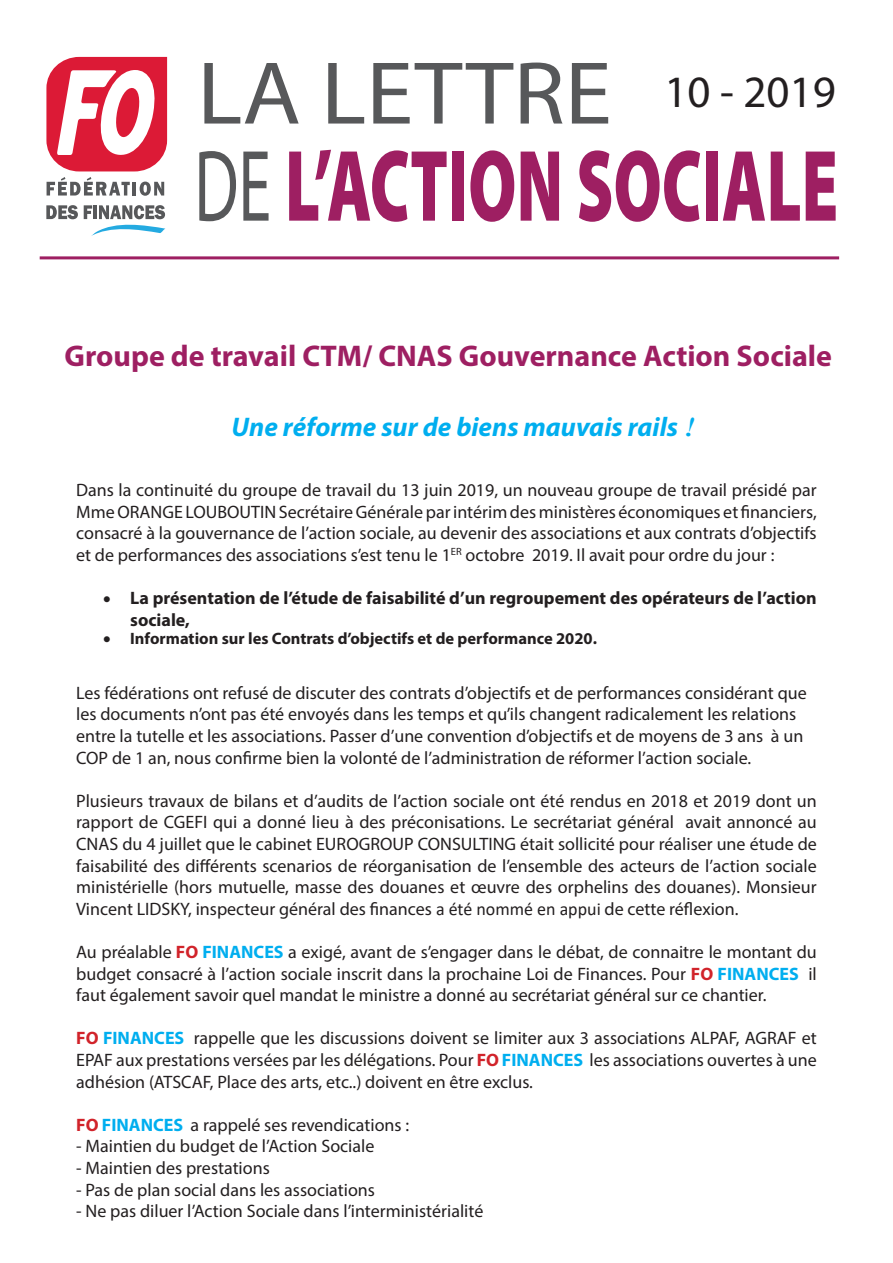
<style>
.page{position:relative;width:893px;height:1263px;background:#fff}
.page>*{position:absolute;margin:0;border:0;box-sizing:border-box;transform-origin:0 0}
.t1{font:45px "Myriad Pro";color:#231f20}
.t2{font:700 30px "Myriad Pro";color:#9e1f62}
.t3{font:italic 700 27px "Myriad Pro";color:#00aeef}
.t4{font:18px/21.6px "Myriad Pro";color:#231f20;text-align:justify}
.t5{font:700 18px/21.6px "Myriad Pro";color:#231f20}
.t6{font:700 16.5px "Myriad Pro";color:#231f20}
.s1{font-family:"Times New Roman"}
.s2{font-family:"Calibri"}
.s3{font-weight:700;color:#d1232a}
.s4{font-weight:700;color:#00aeef}
</style>
<div class="page">
<svg style="left:204px;top:63px;width:95px;height:61px"></svg>
<svg style="left:328px;top:63px;width:36px;height:61px"></svg>
<svg style="left:373px;top:63px;width:140px;height:61px"></svg>
<svg style="left:521px;top:63px;width:41px;height:61px"></svg>
<svg style="left:572px;top:63px;width:36px;height:61px"></svg>
<svg style="left:199px;top:151px;width:37px;height:70px"></svg>
<svg style="left:243px;top:152px;width:26px;height:69px"></svg>
<svg style="left:289px;top:150px;width:158px;height:72px"></svg>
<div style="left:452px;top:152px;width:12px;height:69px;background:#9e1f62"></div>
<svg style="left:470px;top:150px;width:44px;height:72px"></svg>
<svg style="left:521px;top:152px;width:38px;height:69px"></svg>
<svg style="left:579px;top:150px;width:121px;height:72px"></svg>
<div style="left:706px;top:152px;width:12px;height:69px;background:#9e1f62"></div>
<svg style="left:723px;top:152px;width:42px;height:69px"></svg>
<svg style="left:771px;top:152px;width:29px;height:69px"></svg>
<svg style="left:806px;top:152px;width:30px;height:69px"></svg>
<hr style="left:40px;top:256px;width:799px;height:3px;background:#9e1f62">
<svg style="left:46px;top:57px;width:121px;height:114px"></svg>
<svg style="left:47px;top:177px;width:83px;height:19px"></svg>
<hr style="left:133px;top:182px;width:3px;height:14px;background:#57585a">
<svg style="left:140px;top:182px;width:24px;height:14px"></svg>
<svg style="left:46px;top:205px;width:32px;height:14px"></svg>
<svg style="left:84px;top:205px;width:82px;height:31px"></svg>
<p class="t1" style="left:664px;top:64px;width:173px">10 - 2019</p>
<p class="t2" style="left:65px;top:337px;width:769px">Groupe de travail CTM/ CNAS Gouvernance Action Sociale</p>
<p class="t3" style="left:232px;top:410px;width:465px">Une réforme sur de biens mauvais rails <span class="s1">!</span></p>
<p class="t4" style="left:76px;top:479px;width:742px">Dans la continuité du groupe de travail du 13 juin 2019, un nouveau groupe de travail présidé par Mme ORANGE LOUBOUTIN Secrétaire Générale par intérim des ministères économiques et financiers, consacré à la gouvernance de l’action sociale, au devenir des associations et aux contrats d’objectifs et de performances des associations s’est tenu le 1<sup>ER</sup> octobre 2019. Il avait pour ordre du jour :</p>
<p class="t5" style="left:130px;top:587px;width:688px;text-indent:-27px">• La présentation de l’étude de faisabilité d’un regroupement des opérateurs de l’action sociale,</p>
<p class="t6" style="left:103px;top:627px;width:495px">• Information sur les Contrats d’objectifs et de performance 2020.</p>
<p class="t4" style="left:76px;top:682px;width:732px;text-align:left">Les fédérations ont refusé de discuter des contrats d’objectifs et de performances considérant que les documents n’ont pas été envoyés dans les temps et qu’ils changent radicalement les relations entre la tutelle et les associations. Passer d’une convention d’objectifs et de moyens de 3 ans à un COP de 1 an, nous confirme bien la volonté de l’administration de réformer l’action sociale.</p>
<p class="t4" style="left:76px;top:790px;width:742px">Plusieurs travaux de bilans et d’audits de l’action sociale ont été rendus en 2018 et 2019 dont un rapport de CGEFI qui a donné lieu à des préconisations. Le secrétariat général avait annoncé au CNAS du 4 juillet que le cabinet EUROGROUP CONSULTING était sollicité pour réaliser une étude de faisabilité des différents scenarios de réorganisation de l’ensemble des acteurs de l’action sociale ministérielle (hors mutuelle, masse des douanes et œuvre des orphelins des douanes). Monsieur Vincent LIDSKY, inspecteur général des finances <span class="s2">a été nommé en appui</span> de cette réflexion.</p>
<p class="t4" style="left:76px;top:941px;width:742px">Au préalable <span class="s3">FO</span> <span class="s4">FINANCES</span> a exigé, avant de s’engager dans le débat, de connaitre le montant du budget consacré à l’action sociale inscrit dans la prochaine Loi de Finances. Pour <span class="s3">FO</span> <span class="s4">FINANCES</span> il faut également savoir quel mandat le ministre a donné au secrétariat général sur ce chantier.</p>
<p class="t4" style="left:76px;top:1027px;width:742px"><span class="s3">FO</span> <span class="s4">FINANCES</span> rappelle que les discussions doivent se limiter aux 3 associations ALPAF, AGRAF et EPAF aux prestations versées par les délégations. Pour <span class="s3">FO</span> <span class="s4">FINANCES</span> les associations ouvertes à une adhésion (ATSCAF, Place des arts, etc..) doivent en être exclus.</p>
<p class="t4" style="left:76px;top:1114px;width:335px"><span class="s3">FO</span> <span class="s4">FINANCES</span> a rappelé ses revendications :</p>
<p class="t4" style="left:76px;top:1135px;width:300px">- Maintien du budget de l’Action Sociale</p>
<p class="t4" style="left:76px;top:1157px;width:195px">- Maintien des prestations</p>
<p class="t4" style="left:76px;top:1178px;width:300px">- Pas de plan social dans les associations</p>
<p class="t4" style="left:76px;top:1200px;width:409px">- Ne pas diluer l’Action Sociale dans l’interministérialité</p>
</div>
